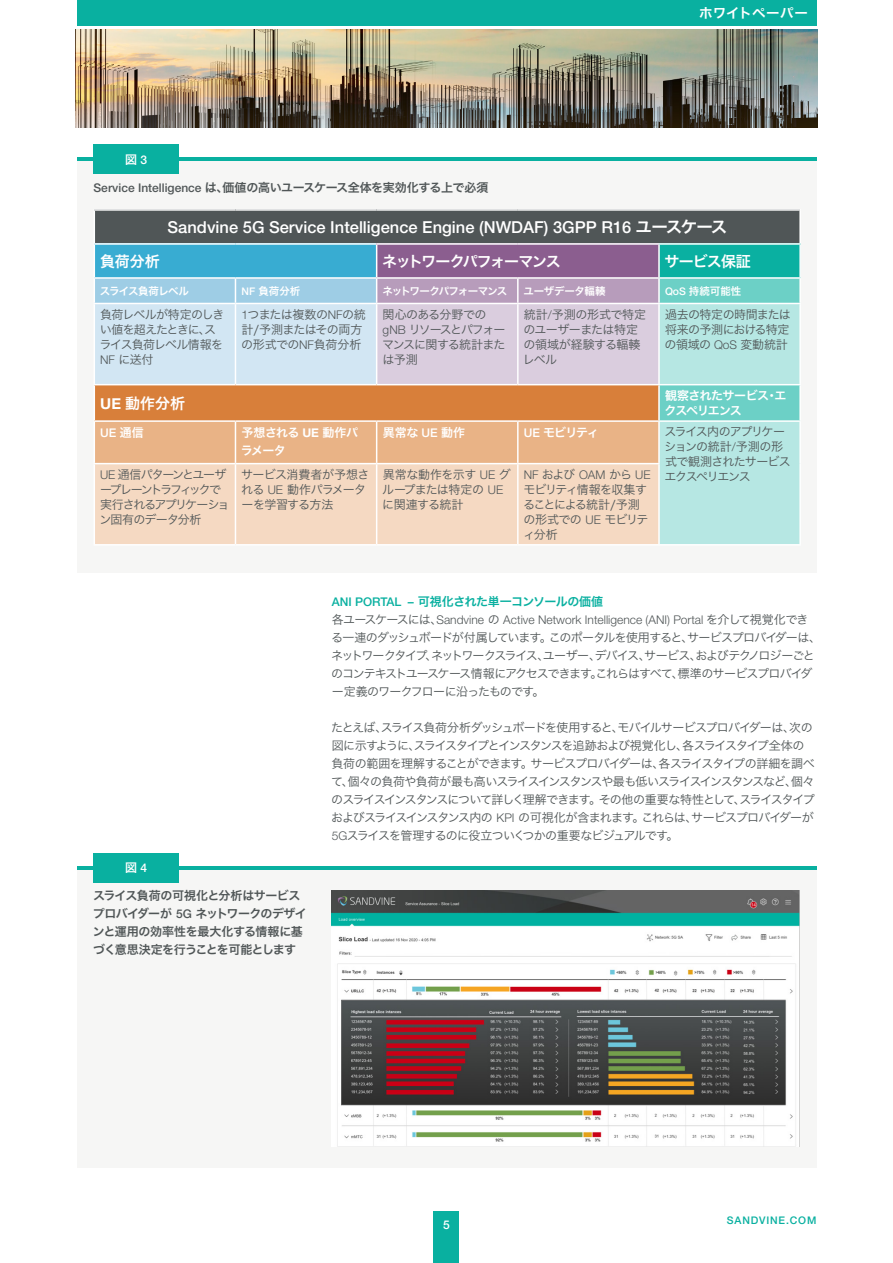
<style>
.page{position:relative;width:893px;height:1263px;background:#fff}
.page>*{position:absolute;margin:0;border:0;box-sizing:border-box;transform-origin:0 0}
.t1{font:500 16.5px "Helvetica Neue LT Pro";color:#fff}
.t2{font:15px "Hira Kaku Pro W6";letter-spacing:-.055em;color:#fff}
.t3{font:15px "Hira Kaku Pro W6";letter-spacing:-.09em;color:#fff}
.t4{font:13.5px "Hira Kaku Pro W6";letter-spacing:.015em;color:#fff}
.t5{font:12px/18px "Hira Kaku Pro W3";letter-spacing:-.09em;color:#505657}
.t6{font:12px/15px "Hira Kaku Pro W3";letter-spacing:-.07em;color:#505657}
.t7{font:12px/18px "Hira Kaku Pro W6";letter-spacing:-.035em;color:#505657}
.t8{font:300 12px "Helvetica Neue LT Pro";color:#505657}
.t9{font:12px/15px "Hira Kaku Pro W3";letter-spacing:-.03em;color:#505657}
.t10{font:12px/15px "Hira Kaku Pro W6";letter-spacing:-.055em;color:#fff}
.t11{font:12px/15px "Hira Kaku Pro W3";letter-spacing:-.125em;color:#505657}
.t12{font:12px/15px "Hira Kaku Pro W3";letter-spacing:-.05em;color:#505657}
.t13{font:12px/15px "Hira Kaku Pro W3";letter-spacing:-.04em;color:#505657}
.t14{font:12px "Hira Kaku Pro W6";letter-spacing:-.04em;color:#09b0a0}
.t15{font:12px "Hira Kaku Pro W3";letter-spacing:-.1em;color:#505657}
.t16{font:12px "Hira Kaku Pro W3";letter-spacing:-.12em;color:#505657}
.t17{font:500 12px "Helvetica Neue LT Pro";color:#fff}
.t18{font:10.5px "Hira Kaku Pro W6";letter-spacing:-.045em;color:#fff}
.t19{font:10.5px "Hira Kaku Pro W6";letter-spacing:-.09em;color:#fff}
.t20{font:500 10.5px "Helvetica Neue LT Pro";letter-spacing:.08em;color:#09b0a0}
.t21{font:10.5px "Hira Kaku Pro W6";letter-spacing:-.065em;color:#fff}
.s1{font-family:"Helvetica Neue LT Pro";font-weight:500}
.s2{font-family:"Hira Kaku Pro W6";font-weight:400}
.s3{font-family:"Helvetica Neue LT Pro";font-weight:300}
.s4{font-family:"Helvetica Neue LT Pro";font-weight:700}
.s5{font-family:"Hira Kaku Pro W3";font-weight:400}
</style>
<div class="page">
<div style="left:77px;top:0;width:739px;height:26px;background:#09b0a0"></div>
<div style="left:434px;top:1212px;width:25px;height:51px;background:#09b0a0"></div>
<img style="left:76px;top:30px;width:741px;height:98px">
<div style="left:77px;top:869px;width:739px;height:298px;background:#f6f6f4"></div>
<hr style="left:77px;top:866px;width:739px;height:3px;background:#09b0a0">
<div style="left:94px;top:853px;width:85px;height:29px;background:#09b0a0"></div>
<img style="left:332px;top:891px;width:468px;height:255px">
<div style="left:77px;top:161px;width:739px;height:412px;background:#f6f6f4"></div>
<hr style="left:77px;top:158px;width:739px;height:3px;background:#09b0a0">
<div style="left:94px;top:145px;width:85px;height:29px;background:#09b0a0"></div>
<div style="left:94px;top:210px;width:706px;height:34px;background:#505657"></div>
<div style="left:94px;top:244px;width:283px;height:34px;background:#38acd2"></div>
<div style="left:377px;top:244px;width:282px;height:34px;background:#8b5e8f"></div>
<div style="left:659px;top:244px;width:141px;height:34px;background:#0ab0a1"></div>
<hr style="left:376px;top:245px;width:1px;height:32px;background:#fff">
<hr style="left:658px;top:245px;width:2px;height:32px;background:#fff">
<hr style="left:799px;top:245px;width:2px;height:32px;background:#fff">
<hr style="left:235px;top:277px;width:142px;height:2px;background:#fff">
<hr style="left:377px;top:277px;width:141px;height:2px;background:#fff">
<hr style="left:518px;top:277px;width:141px;height:2px;background:#fff">
<hr style="left:659px;top:277px;width:142px;height:2px;background:#fff">
<hr style="left:799px;top:279px;width:2px;height:24px;background:#fff">
<hr style="left:659px;top:303px;width:142px;height:1px;background:#fff">
<hr style="left:799px;top:304px;width:2px;height:80px;background:#fff">
<hr style="left:659px;top:384px;width:142px;height:1px;background:#fff">
<hr style="left:799px;top:385px;width:2px;height:35px;background:#fff">
<hr style="left:659px;top:420px;width:142px;height:2px;background:#fff">
<hr style="left:799px;top:422px;width:2px;height:42px;background:#fff">
<hr style="left:799px;top:464px;width:2px;height:80px;background:#fff">
<hr style="left:235px;top:544px;width:142px;height:2px;background:#fff">
<hr style="left:377px;top:544px;width:141px;height:2px;background:#fff">
<hr style="left:518px;top:544px;width:141px;height:2px;background:#fff">
<hr style="left:659px;top:544px;width:142px;height:2px;background:#fff">
<hr style="left:94px;top:245px;width:1px;height:32px;background:#fff">
<hr style="left:94px;top:277px;width:141px;height:2px;background:#fff">
<svg style="left:94px;top:278px;width:706px;height:267px;background:#d4cbbd"></svg>
<hr style="left:94px;top:303px;width:141px;height:1px;background:#fff">
<hr style="left:94px;top:304px;width:1px;height:80px;background:#fff">
<hr style="left:235px;top:304px;width:1px;height:80px;background:#fff">
<hr style="left:94px;top:384px;width:141px;height:1px;background:#fff">
<hr style="left:94px;top:385px;width:1px;height:35px;background:#fff">
<hr style="left:94px;top:420px;width:141px;height:2px;background:#fff">
<hr style="left:94px;top:422px;width:1px;height:41px;background:#fff">
<hr style="left:235px;top:422px;width:1px;height:41px;background:#fff">
<hr style="left:94px;top:463px;width:141px;height:1px;background:#fff">
<hr style="left:94px;top:464px;width:1px;height:80px;background:#fff">
<hr style="left:235px;top:464px;width:1px;height:80px;background:#fff">
<hr style="left:94px;top:544px;width:141px;height:2px;background:#fff">
<hr style="left:94px;top:209px;width:141px;height:2px;background:#fff">
<hr style="left:94px;top:211px;width:1px;height:32px;background:#fff">
<hr style="left:235px;top:209px;width:142px;height:2px;background:#fff">
<hr style="left:377px;top:209px;width:141px;height:2px;background:#fff">
<hr style="left:518px;top:209px;width:141px;height:2px;background:#fff">
<hr style="left:659px;top:209px;width:142px;height:2px;background:#fff">
<hr style="left:799px;top:211px;width:2px;height:32px;background:#fff">
<hr style="left:94px;top:243px;width:141px;height:2px;background:#fff">
<hr style="left:235px;top:243px;width:142px;height:2px;background:#fff">
<hr style="left:377px;top:243px;width:141px;height:2px;background:#fff">
<hr style="left:518px;top:243px;width:141px;height:2px;background:#fff">
<hr style="left:659px;top:243px;width:142px;height:2px;background:#fff">
<p class="t4" style="left:699px;top:1px;width:110px">ホワイトペーパー</p>
<p class="t10" style="left:125px;top:152px;width:24px">図 <span class="s1">3</span></p>
<p class="t7" style="left:94px;top:178px;width:396px"><span class="s1">Service Intelligence</span> は、価値の高いユースケース全体を実効化する上で必須</p>
<h1 class="t1" style="left:168px;top:218px;width:561px">Sandvine 5G Service Intelligence Engine (NWDAF) 3GPP R16 <span class="s2">ユースケース</span></h1>
<p class="t2" style="left:100px;top:248px;width:61px">負荷分析</p>
<p class="t3" style="left:382px;top:248px;width:180px">ネットワークパフォーマンス</p>
<p class="t2" style="left:665px;top:248px;width:88px">サービス保証</p>
<p class="t21" style="left:100px;top:281px;width:90px">スライス負荷レベル</p>
<p class="t18" style="left:241px;top:281px;width:60px"><span class="s1">NF</span> 負荷分析</p>
<p class="t19" style="left:382px;top:281px;width:126px">ネットワークパフォーマンス</p>
<p class="t18" style="left:523px;top:281px;width:83px">ユーザデータ輻輳</p>
<p class="t18" style="left:665px;top:281px;width:78px"><span class="s1">QoS</span> 持続可能性</p>
<p class="t6" style="left:100px;top:306px;width:126px">負荷レベルが特定のしきい値を超えたときに、スライス負荷レベル情報を<br><span class="s3">NF</span> に送付</p>
<p class="t9" style="left:241px;top:306px;width:126px"><span class="s3">1</span>つまたは複数の<span class="s3">NF</span>の統計/予測またはその両方の形式での<span class="s3">NF</span>負荷分析</p>
<p class="t6" style="left:382px;top:306px;width:125px">関心のある分野での<span class="s3">gNB</span> リソースとパフォーマンスに関する統計または予測</p>
<p class="t9" style="left:523px;top:306px;width:125px">統計<span class="s3">/</span>予測の形式で特定のユーザーまたは特定の領域が経験する輻輳レベル</p>
<p class="t6" style="left:665px;top:306px;width:128px;text-align:justify">過去の特定の時間または将来の予測における特定の領域の <span class="s3">QoS</span> 変動統計</p>
<p class="t2" style="left:100px;top:390px;width:87px"><span class="s4">UE</span> 動作分析</p>
<p class="t10" style="left:664px;top:388px;width:123px">観察されたサービス・エクスペリエンス</p>
<p class="t17" style="left:100px;top:425px;width:45px">UE <span class="s2">通信</span></p>
<p class="t10" style="left:241px;top:422px;width:119px;line-height:18px">予想される <span class="s4">UE</span> 動作パラメータ</p>
<p class="t10" style="left:383px;top:424px;width:84px">異常な <span class="s1">UE</span> 動作</p>
<p class="t10" style="left:524px;top:424px;width:77px"><span class="s1">UE</span> モビリティ</p>
<p class="t6" style="left:664px;top:423px;width:128px">スライス内のアプリケーションの統計<span class="s3">/</span>予測の形式で観測されたサービス</p>
<p class="t15" style="left:100px;top:464px;width:128px"><span class="s3">UE</span> 通信パターンとユーザ</p>
<p class="t16" style="left:665px;top:466px;width:88px">エクスペリエンス</p>
<p class="t11" style="left:100px;top:481px;width:132px">ープレーントラフィックで実行されるアプリケーション固有のデータ分析</p>
<p class="t12" style="left:241px;top:466px;width:130px">サービス消費者が予想される <span class="s3">UE</span> 動作パラメーターを学習する方法</p>
<p class="t13" style="left:382px;top:466px;width:130px">異常な動作を示す <span class="s3">UE</span> グループまたは特定の <span class="s3">UE</span>に関連する統計</p>
<p class="t8" style="left:524px;top:467px;width:128px">NF <span class="s5">および</span> OAM <span class="s5">から</span> UE</p>
<p class="t5" style="left:523px;top:481px;width:127px;line-height:15px">モビリティ情報を収集することによる統計/予測の形式での <span class="s3">UE</span> モビリティ分析</p>
<p class="t10" style="left:125px;top:860px;width:24px">図 <span class="s1">4</span></p>
<p class="t7" style="left:93px;top:886px;width:215px">スライス負荷の可視化と分析はサービスプロバイダーが <span class="s1">5G</span> ネットワークのデザインと運用の効率性を最大化する情報に基づく意思決定を行うことを可能とします</p>
<p class="t14" style="left:332px;top:590px;width:273px"><span class="s1">ANI PORTAL –</span> 可視化された単一コンソールの価値</p>
<p class="t8" style="left:332px;top:612px;width:478px"><span class="s5">各ユースケースには、</span>Sandvine <span class="s5">の</span> Active Network Intelligence (ANI) Portal <span class="s5">を介して視覚化でき</span></p>
<p class="t6" style="left:331px;top:627px;width:492px;line-height:18px">る一連のダッシュボードが付属しています。このポータルを使用すると、サービスプロバイダーは、ネットワークタイプ、ネットワークスライス、ユーザー、デバイス、サービス、およびテクノロジーごとのコンテキストユースケース情報にアクセスできます。これらはすべて、標準のサービスプロバイダー定義のワークフローに沿ったものです。</p>
<p class="t5" style="left:331px;top:717px;width:485px">たとえば、スライス負荷分析ダッシュボードを使用すると、モバイルサービスプロバイダーは、次の図に示すように、スライスタイプとインスタンスを追跡および視覚化し、各スライスタイプ全体の負荷の範囲を理解することができます。サービスプロバイダーは、各スライスタイプの詳細を調べて、個々の負荷や負荷が最も高いスライスインスタンスや最も低いスライスインスタンスなど、個々のスライスインスタンスについて詳しく理解できます。その他の重要な特性として、スライスタイプおよびスライスインスタンス内の <span class="s3">KPI</span> の可視化が含まれます。これらは、サービスプロバイダーが<span class="s3">5G</span>スライスを管理するのに役立ついくつかの重要なビジュアルです。</p>
<p class="t17" style="left:443px;top:1217px;width:8px">5</p>
<p class="t20" style="left:727px;top:1214px;width:91px">SANDVINE.COM</p>
</div>
